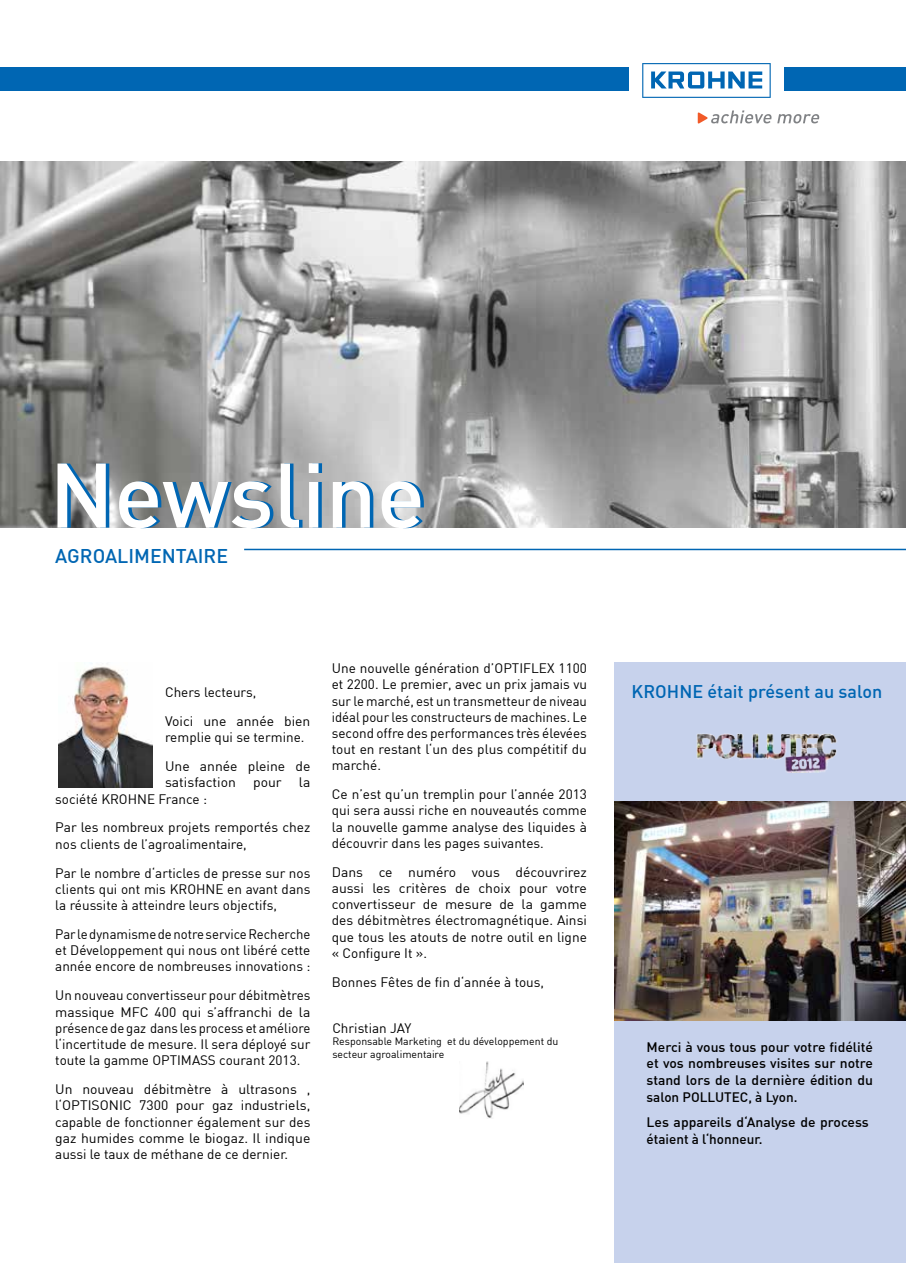
<style>
.page{position:relative;width:906px;height:1263px;background:#fff}
.page>*{position:absolute;margin:0;border:0;box-sizing:border-box;transform-origin:0 0}
.t1{font:500 90px "DIN";color:#0066b3}
.t2{font:500 19.5px "DIN";color:#0066b3}
.t3{font:500 18px "DIN";color:#0066b3}
.t4{font:13.5px/16.2px "DIN";color:#000;text-align:justify}
.t5{font:500 13.5px/16.8px "DIN";color:#000;text-align:justify}
.t6{font:10.5px/12.6px "DIN";color:#000}
</style>
<div class="page">
<img style="left:459px;top:1062px;width:65px;height:56px">
<div style="left:614px;top:663px;width:292px;height:600px;background:#c7d2ec"></div>
<img style="left:1px;top:162px;width:905px;height:366px">
<hr style="left:244px;top:549px;width:662px;height:1px;background:#0066b3">
<img style="left:59px;top:663px;width:94px;height:125px">
<img style="left:696px;top:733px;width:141px;height:39px">
<img style="left:614px;top:801px;width:292px;height:219px">
<div style="left:0;top:67px;width:628px;height:24px;background:#0066b3"></div>
<div style="left:784px;top:67px;width:122px;height:24px;background:#0066b3"></div>
<svg style="left:642px;top:63px;width:128px;height:35px"></svg>
<svg style="left:777px;top:114px;width:42px;height:9px"></svg>
<svg style="left:697px;top:110px;width:74px;height:14px"></svg>
<h1 class="t1" style="left:53px;top:438px;width:377px">Newsline</h1>
<h2 class="t2" style="left:55px;top:543px;width:174px">AGROALIMENTAIRE</h2>
<p class="t4" style="left:165px;top:677px;width:147px;line-height:29px">Chers lecteurs,<br>Voici une année bien</p>
<p class="t4" style="left:165px;top:722px;width:147px;line-height:29px">remplie qui se termine.<br>Une année pleine de</p>
<p class="t4" style="left:165px;top:774px;width:72px">satisfaction</p>
<p class="t4" style="left:253px;top:774px;width:30px">pour</p>
<p class="t4" style="left:299px;top:774px;width:13px">la</p>
<p class="t4" style="left:55px;top:784px;width:257px;line-height:29px">société KROHNE France :<br>Par les nombreux projets remportés chez</p>
<p class="t4" style="left:55px;top:829px;width:256px;line-height:29px">nos clients de l’agroalimentaire,<br>Par le nombre d‘articles de presse sur nos</p>
<p class="t4" style="left:55px;top:880px;width:257px">clients qui ont mis KROHNE en avant dans la réussite à atteindre leurs objectifs,</p>
<p class="t4" style="left:55px;top:926px;width:257px">Par le dynamisme de notre service Recherche et Développement qui nous ont libéré cette année encore de nombreuses innovations :</p>
<p class="t4" style="left:55px;top:987px;width:257px">Un nouveau convertisseur pour débitmètres massique MFC 400 qui s’affranchi de la présence de gaz dans les process et améliore l‘incertitude de mesure. Il sera déployé sur toute la gamme OPTIMASS courant 2013.</p>
<p class="t4" style="left:55px;top:1081px;width:257px">Un nouveau débitmètre à ultrasons , l‘OPTISONIC 7300 pour gaz industriels, capable de fonctionner également sur des gaz humides comme le biogaz. Il indique aussi le taux de méthane de ce dernier.</p>
<p class="t4" style="left:332px;top:660px;width:257px">Une nouvelle génération d’OPTIFLEX 1100 et 2200. Le premier, avec un prix jamais vu sur le marché, est un transmetteur de niveau idéal pour les constructeurs de machines. Le second offre des performances très élevées tout en restant l‘un des plus compétitif du marché.</p>
<p class="t4" style="left:332px;top:786px;width:257px">Ce n’est qu’un tremplin pour l’année 2013 qui sera aussi riche en nouveautés comme la nouvelle gamme analyse des liquides à découvrir dans les pages suivantes.</p>
<p class="t4" style="left:332px;top:864px;width:257px">Dans ce numéro vous découvrirez aussi les critères de choix pour votre convertisseur de mesure de la gamme des débitmètres électromagnétique. Ainsi que tous les atouts de notre outil en ligne « Configure It ».</p>
<p class="t4" style="left:332px;top:973px;width:214px">Bonnes Fêtes de fin d‘année à tous,</p>
<p class="t4" style="left:332px;top:1019px;width:81px">Christian JAY</p>
<p class="t6" style="left:332px;top:1035px;width:227px">Responsable Marketing et du développement du secteur agroalimentaire</p>
<h3 class="t3" style="left:631px;top:680px;width:252px">KROHNE était présent au salon</h3>
<p class="t5" style="left:646px;top:1038px;width:228px">Merci à vous tous pour votre fidélité et vos nombreuses visites sur notre stand lors de la dernière édition du salon POLLUTEC, à Lyon.</p>
<p class="t5" style="left:646px;top:1113px;width:224px">Les appareils d‘Analyse de process étaient à l‘honneur.</p>
</div>
